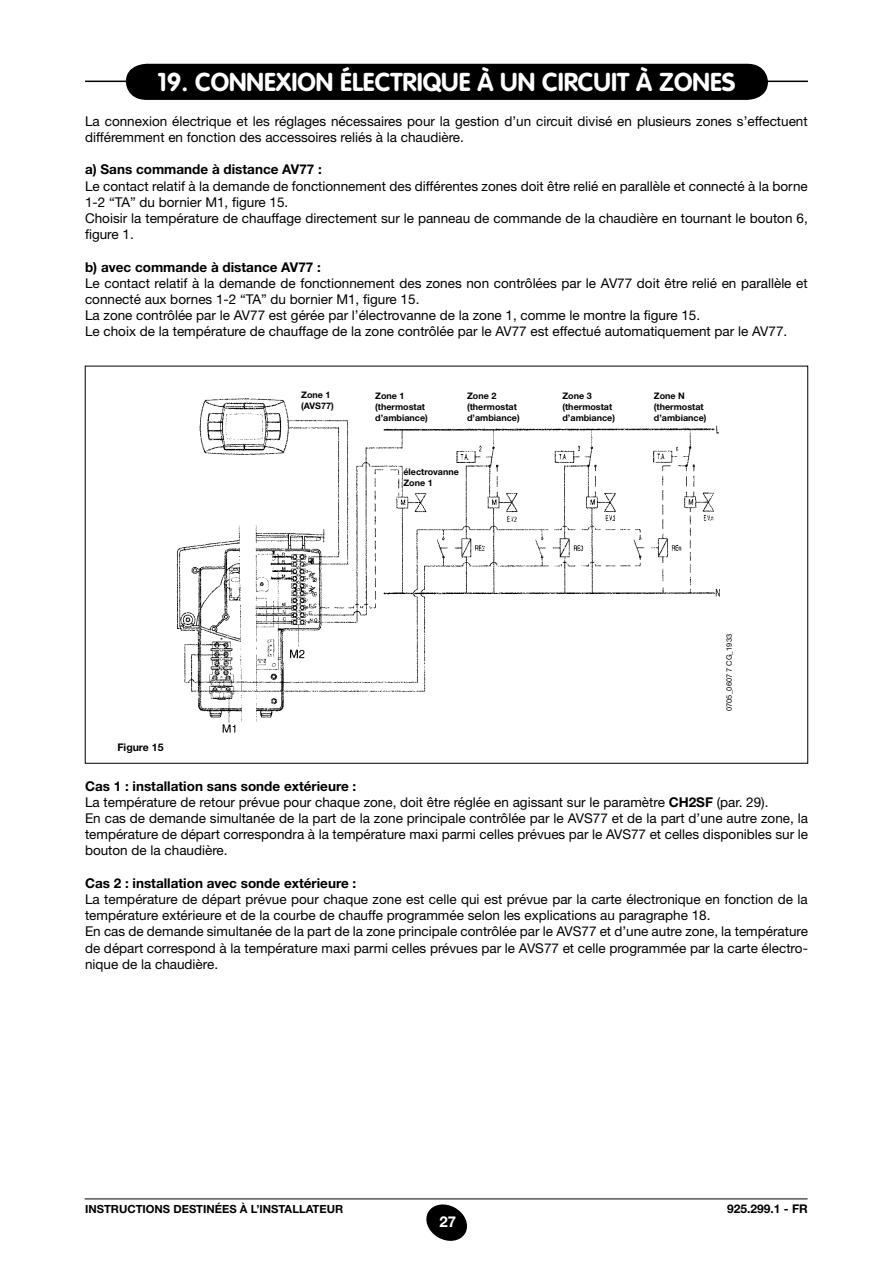
<style>
.page{position:relative;width:893px;height:1263px;background:#fff}
.page>*{position:absolute;margin:0;border:0;box-sizing:border-box;transform-origin:0 0}
.t1{font:700 25.5px "VAG Rounded Std";color:#fff}
.t2{font:700 15px "Helvetica Neue LT Std";color:#fff}
.t3{font:13.5px/16.2px "Helvetica Neue LT Std";color:#000}
.t4{font:700 13.5px "Helvetica Neue LT Std";color:#000}
.t5{font:700 12px "Helvetica Neue LT Std";color:#000}
.t6{font:700 11.25px "Helvetica Neue LT Std";color:#000}
.t7{font:700 10.5px "Helvetica Neue LT Std";color:#000}
.t8{font:700 9px/10.8px "Helvetica Neue LT Std";color:#000}
.t9{font:7.5px "Helvetica Neue LT Std";color:#000}
.s1{font-weight:700}
</style>
<div class="page">
<svg style="left:426px;top:1204px;width:41px;height:37px"></svg>
<hr style="left:85px;top:1198px;width:723px;height:1px;background:#000">
<hr style="left:85px;top:81px;width:723px;height:1px;background:#000">
<svg style="left:125px;top:63px;width:644px;height:37px;background:#090909"></svg>
<img style="left:176px;top:398px;width:544px;height:335px">
<h1 class="t1" style="left:157px;top:67px;width:580px">19. CONNEXION ÉLECTRIQUE À UN CIRCUIT À ZONES</h1>
<p class="t3" style="left:85px;top:113px;width:724px">La connexion électrique et les réglages nécessaires pour la gestion d’un circuit divisé en plusieurs zones s’effectuent différemment en fonction des accessoires reliés à la chaudière.</p>
<p class="t4" style="left:85px;top:161px;width:238px">a) Sans commande à distance AV77 :</p>
<p class="t3" style="left:85px;top:178px;width:724px">Le contact relatif à la demande de fonctionnement des différentes zones doit être relié en parallèle et connecté à la borne 1-2 “TA” du bornier M1, figure 15.<br>Choisir la température de chauffage directement sur le panneau de commande de la chaudière en tournant le bouton 6, figure 1.</p>
<p class="t4" style="left:85px;top:258px;width:237px">b) avec commande à distance AV77 :</p>
<p class="t3" style="left:85px;top:275px;width:724px">Le contact relatif à la demande de fonctionnement des zones non contrôlées par le AV77 doit être relié en parallèle et connecté aux bornes 1-2 “TA” du bornier M1, figure 15.<br>La zone contrôlée par le AV77 est gérée par l’électrovanne de la zone 1, comme le montre la figure 15.<br>Le choix de la température de chauffage de la zone contrôlée par le AV77 est effectué automatiquement par le AV77.</p>
<p class="t7" style="left:117px;top:741px;width:48px">Figure 15</p>
<p class="t8" style="left:301px;top:389px;width:34px">Zone 1 (AVS77)</p>
<p class="t8" style="left:375px;top:390px;width:54px">Zone 1 (thermostat d’ambiance)</p>
<p class="t8" style="left:467px;top:390px;width:54px">Zone 2 (thermostat d’ambiance)</p>
<p class="t8" style="left:403px;top:466px;width:57px">électrovanne<br>Zone 1</p>
<p class="t8" style="left:562px;top:390px;width:54px">Zone 3 (thermostat d’ambiance)</p>
<p class="t8" style="left:654px;top:390px;width:54px">Zone N (thermostat d’ambiance)</p>
<p class="t9" style="left:725px;top:711px;width:78px;rotate:-90deg">0705_0607 7 CG_1933</p>
<p class="t3" style="left:85px;top:777px;width:724px"><span class="s1">Cas 1 : installation sans sonde extérieure :<br></span>La température de retour prévue pour chaque zone, doit être réglée en agissant sur le paramètre <span class="s1">CH2SF</span> (par. 29).<br>En cas de demande simultanée de la part de la zone principale contrôlée par le AVS77 et de la part d’une autre zone, la température de départ correspondra à la température maxi parmi celles prévues par le AVS77 et celles disponibles sur le bouton de la chaudière.</p>
<p class="t4" style="left:85px;top:875px;width:273px">Cas 2 : installation avec sonde extérieure :</p>
<p class="t3" style="left:85px;top:891px;width:724px">La température de départ prévue pour chaque zone est celle qui est prévue par la carte électronique en fonction de la température extérieure et de la courbe de chauffe programmée selon les explications au paragraphe 18.<br>En cas de demande simultanée de la part de la zone principale contrôlée par le AVS77 et d’une autre zone, la température de départ correspond à la température maxi parmi celles prévues par le AVS77 et celle programmée par la carte électro&shy;nique de la chaudière.</p>
<p class="t6" style="left:85px;top:1202px;width:208px">Instructions destinées à l’installa</p>
<p class="t6" style="left:313px;top:1202px;width:28px">teur</p>
<p class="t5" style="left:727px;top:1202px;width:82px">925.299.1 - FR</p>
<p class="t2" style="left:439px;top:1212px;width:18px">27</p>
</div>
